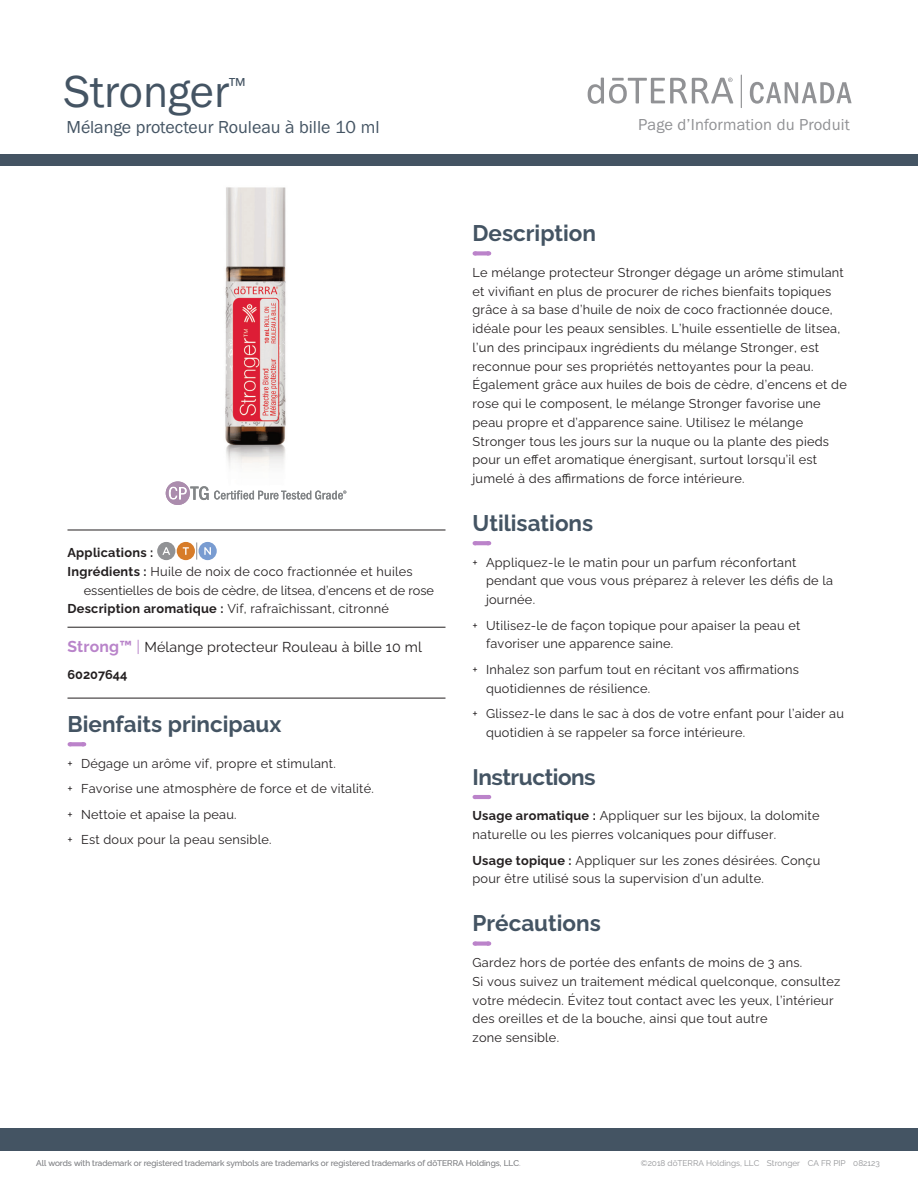
<style>
.page{position:relative;width:918px;height:1188px;background:#fff}
.page>*{position:absolute;margin:0;border:0;box-sizing:border-box;transform-origin:0 0}
.Main_Title{font:46.5px "Franklin Gothic URW Boo";letter-spacing:-.005em;color:#445463}
.Header__Sanctuary_dash{font:700 22.5px "Ralewayd T";color:#445463}
.t1{font:700 22.5px "Raleway";letter-spacing:-.02em;color:#445463}
.Product_Descriptor_Title{font:18px "Franklin Gothic URW Boo";color:#445463}
.t2{font:16.5px "Franklin Gothic URW Boo";letter-spacing:.01em;color:#919295}
.Tag_Title_Roman___Rule{font:14.25px "Ralewayd T";letter-spacing:.01em;color:#231f20}
.Body{font:12.75px/18.8px "Ralewayd T";letter-spacing:.02em;color:#231f20}
.Directions____body{font:12.75px/18.8px "Ralewayd T";letter-spacing:.02em;color:#231f20}
.Oil_Attributes_Panel{font:12.75px/18.8px "Ralewayd T";color:#231f20}
.Oil_Attributes_Panel-2{font:12.75px "Ralewayd T";letter-spacing:.02em;color:#231f20}
.Oil_Attributes_Top___Rule{font:700 12.75px "Ralewayd T";letter-spacing:.02em;color:#231f20}
.Tag_SKU__Bottom_Rule{font:700 12.75px "Ralewayd T";color:#231f20}
.Footer_Left{font:8.25px "Ralewayd T";color:#919295}
.Footer_Right{font:8.25px "Ralewayd T";color:#919295}
.s1{font-weight:700}
.s2{font-weight:700;font-size:15.75px;color:#b984ca}
.s3{font-size:15.75px;color:#b984ca}
</style>
<div class="page">
<svg style="left:750px;top:82px;width:102px;height:22px"></svg>
<svg style="left:588px;top:78px;width:145px;height:26px"></svg>
<hr style="left:741px;top:75px;width:1px;height:33px;background:#919295">
<svg style="left:475px;top:251px;width:14px;height:4px"></svg>
<svg style="left:475px;top:541px;width:14px;height:4px"></svg>
<svg style="left:475px;top:795px;width:14px;height:4px"></svg>
<svg style="left:475px;top:942px;width:14px;height:4px"></svg>
<hr style="left:68px;top:530px;width:378px;height:1px;background:#231f20">
<hr style="left:68px;top:627px;width:378px;height:1px;background:#231f20">
<hr style="left:68px;top:698px;width:378px;height:1px;background:#231f20">
<svg style="left:70px;top:742px;width:14px;height:4px"></svg>
<div style="left:157px;top:542px;width:18px;height:18px;background:#919295;border-radius:50%"></div>
<svg style="left:162px;top:547px;width:8px;height:8px"></svg>
<div style="left:177px;top:542px;width:18px;height:18px;background:#d77c29;border-radius:50%"></div>
<svg style="left:183px;top:547px;width:6px;height:8px"></svg>
<img style="left:192px;top:187px;width:117px;height:374px">
<div style="left:0;top:155px;width:918px;height:11px;background:#445463"></div>
<div style="left:0;top:1128px;width:918px;height:23px;background:#445463"></div>
<svg style="left:166px;top:481px;width:180px;height:24px"></svg>
<p class="Main_Title" style="left:64px;top:63px;width:183px">Stronger<sup>™</sup></p>
<p class="Product_Descriptor_Title" style="left:66px;top:116px;width:315px">Mélange protecteur Rouleau à bille 10 ml</p>
<p class="Oil_Attributes_Top___Rule" style="left:68px;top:543px;width:87px">Applications :</p>
<p class="Oil_Attributes_Panel" style="left:84px;top:561px;width:352px;text-indent:-16px"><span class="s1">Ingrédients :</span> Huile de noix de coco fractionnée et huiles essentielles de bois de cèdre, de litsea, d’encens et de rose</p>
<p class="Oil_Attributes_Panel-2" style="left:68px;top:599px;width:323px"><span class="s1">Description aromatique :</span> Vif, rafraîchissant, citronné</p>
<p class="Tag_Title_Roman___Rule" style="left:68px;top:635px;width:356px"><span class="s2">Strong™</span> <span class="s3">|</span> Mélange protecteur Rouleau à bille 10 ml</p>
<p class="Tag_SKU__Bottom_Rule" style="left:68px;top:664px;width:62px">60207644</p>
<p class="Header__Sanctuary_dash" style="left:68px;top:707px;width:215px">Bienfaits principaux</p>
<p class="Body" style="left:68px;top:753px;width:270px">+ Dégage un arôme vif, propre et stimulant.</p>
<p class="Body" style="left:68px;top:778px;width:308px">+ Favorise une atmosphère de force et de vitalité.</p>
<p class="Body" style="left:68px;top:804px;width:171px">+ Nettoie et apaise la peau.</p>
<p class="Body" style="left:68px;top:829px;width:206px">+ Est doux pour la peau sensible.</p>
<p class="t2" style="left:638px;top:114px;width:213px">Page d’Information du Produit</p>
<p class="Header__Sanctuary_dash" style="left:472px;top:216px;width:125px">Description</p>
<p class="Body" style="left:472px;top:262px;width:376px">Le mélange protecteur Stronger dégage un arôme stimulant et vivifiant en plus de procurer de riches bienfaits topiques grâce à sa base d’huile de noix de coco fractionnée douce, idéale pour les peaux sensibles. L’huile essentielle de litsea, l’un des principaux ingrédients du mélange Stronger, est reconnue pour ses propriétés nettoyantes pour la peau.<br>Également grâce aux huiles de bois de cèdre, d’encens et de rose qui le composent, le mélange Stronger favorise une peau propre et d’apparence saine. Utilisez le mélange Stronger tous les jours sur la nuque ou la plante des pieds pour un effet aromatique énergisant, surtout lorsqu’il est jumelé à des affirmations de force intérieure.</p>
<p class="Header__Sanctuary_dash" style="left:472px;top:506px;width:122px">Utilisations</p>
<p class="Body" style="left:486px;top:551px;width:349px;text-indent:-14px">+ Appliquez-le le matin pour un parfum réconfortant pendant que vous vous préparez à relever les défis de la journée.</p>
<p class="Body" style="left:486px;top:614px;width:316px;text-indent:-14px">+ Utilisez-le de façon topique pour apaiser la peau et favoriser une apparence saine.</p>
<p class="Body" style="left:486px;top:659px;width:314px;text-indent:-14px">+ Inhalez son parfum tout en récitant vos affirmations quotidiennes de résilience.</p>
<p class="Body" style="left:486px;top:703px;width:360px;text-indent:-14px">+ Glissez-le dans le sac à dos de votre enfant pour l’aider au quotidien à se rappeler sa force intérieure.</p>
<p class="t1" style="left:472px;top:764px;width:125px">Instructions</p>
<p class="Directions____body" style="left:472px;top:805px;width:349px"><span class="s1">Usage aromatique :</span> Appliquer sur les bijoux, la dolomite naturelle ou les pierres volcaniques pour diffuser.</p>
<p class="Directions____body" style="left:472px;top:849px;width:349px"><span class="s1">Usage topique :</span> Appliquer sur les zones désirées. Conçu pour être utilisé sous la supervision d’un adulte.</p>
<p class="Header__Sanctuary_dash" style="left:472px;top:906px;width:130px">Précautions</p>
<p class="Body" style="left:472px;top:952px;width:369px">Gardez hors de portée des enfants de moins de 3 ans.<br>Si vous suivez un traitement médical quelconque, consultez votre médecin. Évitez tout contact avec les yeux, l’intérieur des oreilles et de la bouche, ainsi que tout autre<br>zone sensible.</p>
<p class="Footer_Left" style="left:36px;top:1157px;width:486px">All words with trademark or registered trademark symbols are trademarks or registered trademarks of dōTERRA Holdings, LLC.</p>
<p class="Footer_Right" style="left:641px;top:1157px;width:240px">©2018 dōTERRA Holdings, LLC Stronger CA FR PIP 082123</p>
</div>
